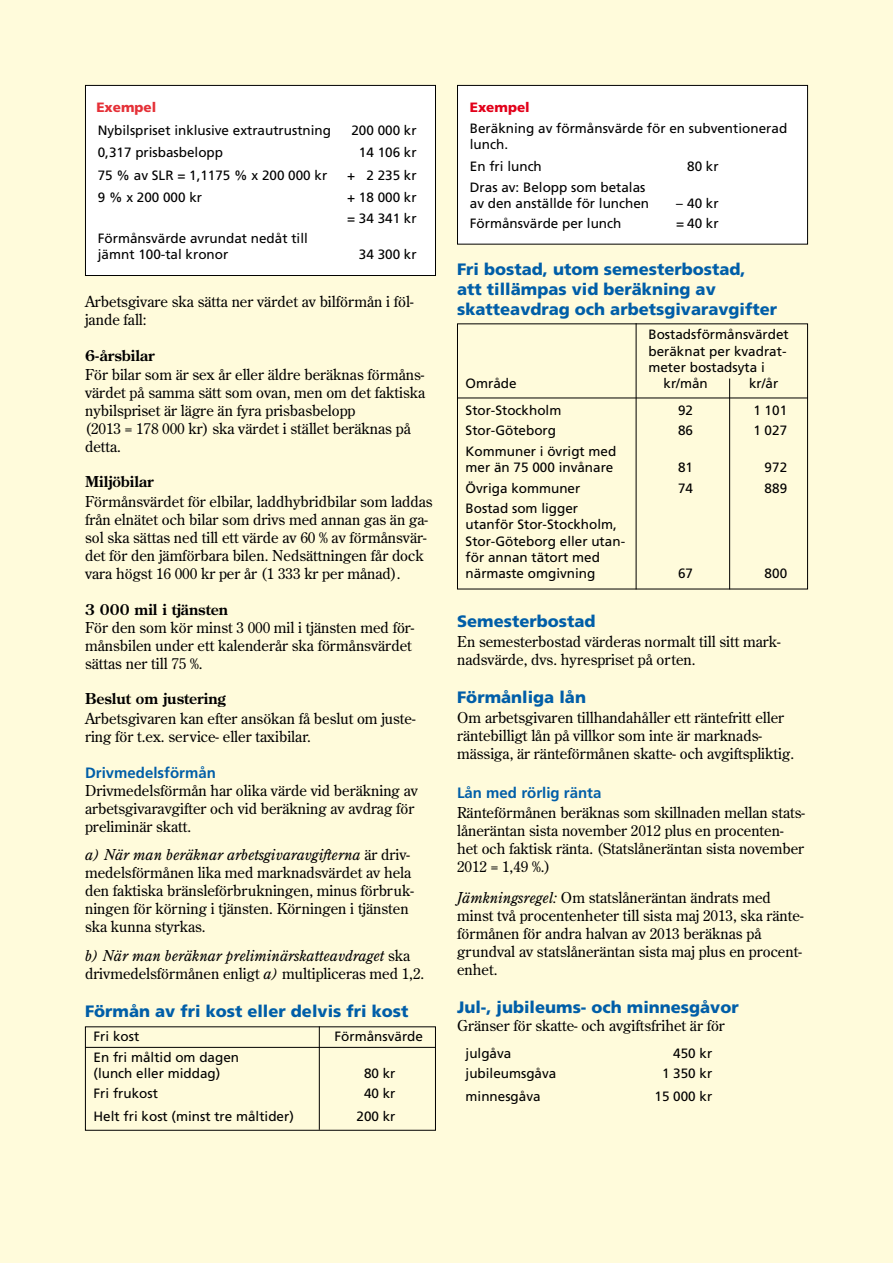
<style>
.page{position:relative;width:893px;height:1263px;background:#fffbdb}
.page>*{position:absolute;margin:0;border:0;box-sizing:border-box;transform-origin:0 0}
.t1{font:900 16.5px/19.8px "Frutiger";color:#005ea8}
.t2{font:15px/18px "Century Old Style";color:#000}
.t3{font:700 15px "Century Old Style";color:#000}
.t4{font:700 15px "Frutiger";color:#005ea8}
.t5{font:13.5px/16.2px "Frutiger";color:#000}
.t6{font:900 13.5px "Frutiger";color:#e53138}
.t7{font:900 13.5px "Frutiger";color:#e2001a}
.s1{font-style:italic}
</style>
<div class="page">
<div style="left:457px;top:323px;width:351px;height:266px;border:1px solid #000"></div>
<div style="left:457px;top:85px;width:350px;height:159px;background:#fff"></div>
<div style="left:457px;top:85px;width:351px;height:159px;border:1px solid #000"></div>
<hr style="left:85px;top:1047px;width:351px;height:1px;background:#000">
<hr style="left:319px;top:1026px;width:1px;height:104px;background:#000">
<hr style="left:457px;top:398px;width:351px;height:1px;background:#000">
<hr style="left:636px;top:323px;width:1px;height:266px;background:#000">
<hr style="left:729px;top:378px;width:1px;height:211px;background:#000">
<div style="left:85px;top:85px;width:350px;height:190px;background:#fff"></div>
<div style="left:85px;top:85px;width:351px;height:191px;border:1px solid #000"></div>
<p class="t6" style="left:96px;top:99px;width:62px">Exempel</p>
<p class="t5" style="left:98px;top:122px;width:235px">Nybilspriset inklusive extrautrustning</p>
<p class="t5" style="left:351px;top:122px;width:67px">200 000 kr</p>
<p class="t5" style="left:98px;top:144px;width:127px">0,317 prisbasbelopp</p>
<p class="t5" style="left:359px;top:144px;width:59px">14 106 kr</p>
<p class="t5" style="left:98px;top:167px;width:231px">75 % av SLR = 1,1175 % x 200 000 kr</p>
<p class="t5" style="left:347px;top:167px;width:71px">+ 2 235 kr</p>
<p class="t5" style="left:98px;top:189px;width:106px">9 % x 200 000 kr</p>
<p class="t5" style="left:347px;top:187px;width:71px;line-height:20.5px">+ 18 000 kr = 34 341 kr</p>
<p class="t5" style="left:98px;top:230px;width:212px">Förmånsvärde avrundat nedåt till jämnt 100-tal kronor</p>
<p class="t5" style="left:359px;top:247px;width:59px">34 300 kr</p>
<p class="t2" style="left:85px;top:293px;width:330px">Arbetsgivare ska sätta ner värdet av bilförmån i föl&shy;jande fall:</p>
<p class="t3" style="left:85px;top:346px;width:71px">6-årsbilar</p>
<p class="t2" style="left:85px;top:365px;width:342px">För bilar som är sex år eller äldre beräknas förmåns&shy;värdet på samma sätt som ovan, men om det faktiska nybilspriset är lägre än fyra prisbasbelopp<br>(2013 = 178 000 kr) ska värdet i stället beräknas på detta.</p>
<p class="t3" style="left:85px;top:471px;width:70px">Miljöbilar</p>
<p class="t2" style="left:85px;top:492px;width:349px">Förmånsvärdet för elbilar, laddhybridbilar som laddas från elnätet och bilar som drivs med annan gas än ga&shy;sol ska sättas ned till ett värde av 60 % av förmånsvär&shy;det för den jämförbara bilen. Nedsättningen får dock vara högst 16 000 kr per år (1 333 kr per månad).</p>
<p class="t3" style="left:85px;top:599px;width:144px">3 000 mil i tjänsten</p>
<p class="t2" style="left:85px;top:618px;width:331px">För den som kör minst 3 000 mil i tjänsten med för&shy;månsbilen under ett kalenderår ska förmånsvärdet sättas ner till 75 %.</p>
<p class="t3" style="left:85px;top:689px;width:142px">Beslut om justering</p>
<p class="t2" style="left:85px;top:709px;width:332px">Arbetsgivaren kan efter ansökan få beslut om juste&shy;ring för t.ex. service- eller taxibilar.</p>
<p class="t4" style="left:85px;top:763px;width:132px">Drivmedelsförmån</p>
<p class="t2" style="left:85px;top:781px;width:334px">Drivmedelsförmån har olika värde vid beräkning av arbetsgivaravgifter och vid beräkning av avdrag för preliminär skatt.</p>
<p class="t2" style="left:85px;top:845px;width:330px"><span class="s1">a) När man beräknar arbetsgivaravgifterna</span> är driv&shy;medelsförmånen lika med marknadsvärdet av hela den faktiska bränsleförbrukningen, minus förbruk&shy;ningen för körning i tjänsten. Körningen i tjänsten ska kunna styrkas.</p>
<p class="t2" style="left:85px;top:946px;width:341px"><span class="s1">b) När man beräknar preliminärskatteavdraget</span> ska drivmedelsförmånen enligt <span class="s1">a)</span> multipliceras med 1,2.</p>
<p class="t1" style="left:85px;top:1001px;width:325px">Förmån av fri kost eller delvis fri kost</p>
<p class="t5" style="left:94px;top:1028px;width:47px">Fri kost</p>
<p class="t5" style="left:334px;top:1028px;width:90px">Förmånsvärde</p>
<p class="t5" style="left:94px;top:1049px;width:147px">En fri måltid om dagen (lunch eller middag)</p>
<p class="t5" style="left:364px;top:1065px;width:33px">80 kr</p>
<p class="t5" style="left:94px;top:1085px;width:66px">Fri frukost</p>
<p class="t5" style="left:364px;top:1085px;width:33px">40 kr</p>
<p class="t5" style="left:94px;top:1108px;width:202px">Helt fri kost (minst tre måltider)</p>
<p class="t5" style="left:356px;top:1108px;width:41px">200 kr</p>
<p class="t7" style="left:470px;top:99px;width:62px">Exempel</p>
<p class="t5" style="left:470px;top:120px;width:319px">Beräkning av förmånsvärde för en subventionerad lunch.</p>
<p class="t5" style="left:470px;top:158px;width:74px">En fri lunch</p>
<p class="t5" style="left:687px;top:158px;width:33px">80 kr</p>
<p class="t5" style="left:470px;top:179px;width:181px">Dras av: Belopp som betalas av den anställde för lunchen</p>
<p class="t5" style="left:676px;top:195px;width:44px">– 40 kr</p>
<p class="t5" style="left:470px;top:215px;width:153px">Förmånsvärde per lunch</p>
<p class="t5" style="left:676px;top:215px;width:44px">= 40 kr</p>
<p class="t1" style="left:457px;top:259px;width:322px">Fri bostad, utom semesterbostad,<br>att tillämpas vid beräkning av skatteavdrag och arbetsgivaravgifter</p>
<p class="t5" style="left:648px;top:326px;width:142px">Bostadsförmånsvärdet beräknat per kvadrat&shy;meter bostadsyta i</p>
<p class="t5" style="left:466px;top:375px;width:53px">Område</p>
<p class="t5" style="left:663px;top:375px;width:46px">kr/mån</p>
<p class="t5" style="left:749px;top:375px;width:31px">kr/år</p>
<p class="t5" style="left:466px;top:402px;width:97px">Stor-Stockholm</p>
<p class="t5" style="left:678px;top:402px;width:17px">92</p>
<p class="t5" style="left:753px;top:402px;width:35px">1 101</p>
<p class="t5" style="left:466px;top:422px;width:92px">Stor-Göteborg</p>
<p class="t5" style="left:678px;top:422px;width:17px">86</p>
<p class="t5" style="left:753px;top:422px;width:35px">1 027</p>
<p class="t5" style="left:466px;top:443px;width:152px">Kommuner i övrigt med mer än 75 000 invånare</p>
<p class="t5" style="left:678px;top:459px;width:17px">81</p>
<p class="t5" style="left:765px;top:459px;width:24px">972</p>
<p class="t5" style="left:466px;top:480px;width:116px">Övriga kommuner</p>
<p class="t5" style="left:678px;top:480px;width:17px">74</p>
<p class="t5" style="left:765px;top:480px;width:24px">889</p>
<p class="t5" style="left:466px;top:500px;width:161px">Bostad som ligger utanför Stor-Stockholm,<br>Stor-Göteborg eller utan&shy;för annan tätort med närmaste omgivning</p>
<p class="t5" style="left:678px;top:565px;width:17px">67</p>
<p class="t5" style="left:765px;top:565px;width:24px">800</p>
<p class="t1" style="left:457px;top:611px;width:140px">Semesterbostad</p>
<p class="t2" style="left:457px;top:632px;width:325px">En semesterbostad värderas normalt till sitt mark&shy;nadsvärde, dvs. hyrespriset på orten.</p>
<p class="t1" style="left:457px;top:687px;width:130px">Förmånliga lån</p>
<p class="t2" style="left:457px;top:708px;width:338px">Om arbetsgivaren tillhandahåller ett räntefritt eller räntebilligt lån på villkor som inte är marknads&shy;mässiga, är ränteförmånen skatte- och avgiftspliktig.</p>
<p class="t4" style="left:457px;top:784px;width:146px">Lån med rörlig ränta</p>
<p class="t2" style="left:457px;top:803px;width:349px">Ränteförmånen beräknas som skillnaden mellan stats&shy;låneräntan sista november 2012 plus en procenten&shy;het och faktisk ränta. (Statslåneräntan sista november 2012 = 1,49 %.)</p>
<p class="t2" style="left:457px;top:888px;width:348px"><span class="s1">Jämkningsregel:</span> Om statslåneräntan ändrats med minst två procentenheter till sista maj 2013, ska ränte&shy;förmånen för andra halvan av 2013 beräknas på grundval av statslåneräntan sista maj plus en procent&shy;enhet.</p>
<p class="t1" style="left:457px;top:997px;width:283px">Jul-, jubileums- och minnesgåvor</p>
<p class="t2" style="left:457px;top:1016px;width:269px">Gränser för skatte- och avgiftsfrihet är för</p>
<p class="t5" style="left:466px;top:1045px;width:47px">julgåva</p>
<p class="t5" style="left:673px;top:1045px;width:41px">450 kr</p>
<p class="t5" style="left:466px;top:1065px;width:92px">jubileumsgåva</p>
<p class="t5" style="left:662px;top:1065px;width:52px">1 350 kr</p>
<p class="t5" style="left:466px;top:1087px;width:77px">minnesgåva</p>
<p class="t5" style="left:654px;top:1087px;width:59px">15 000 kr</p>
</div>
